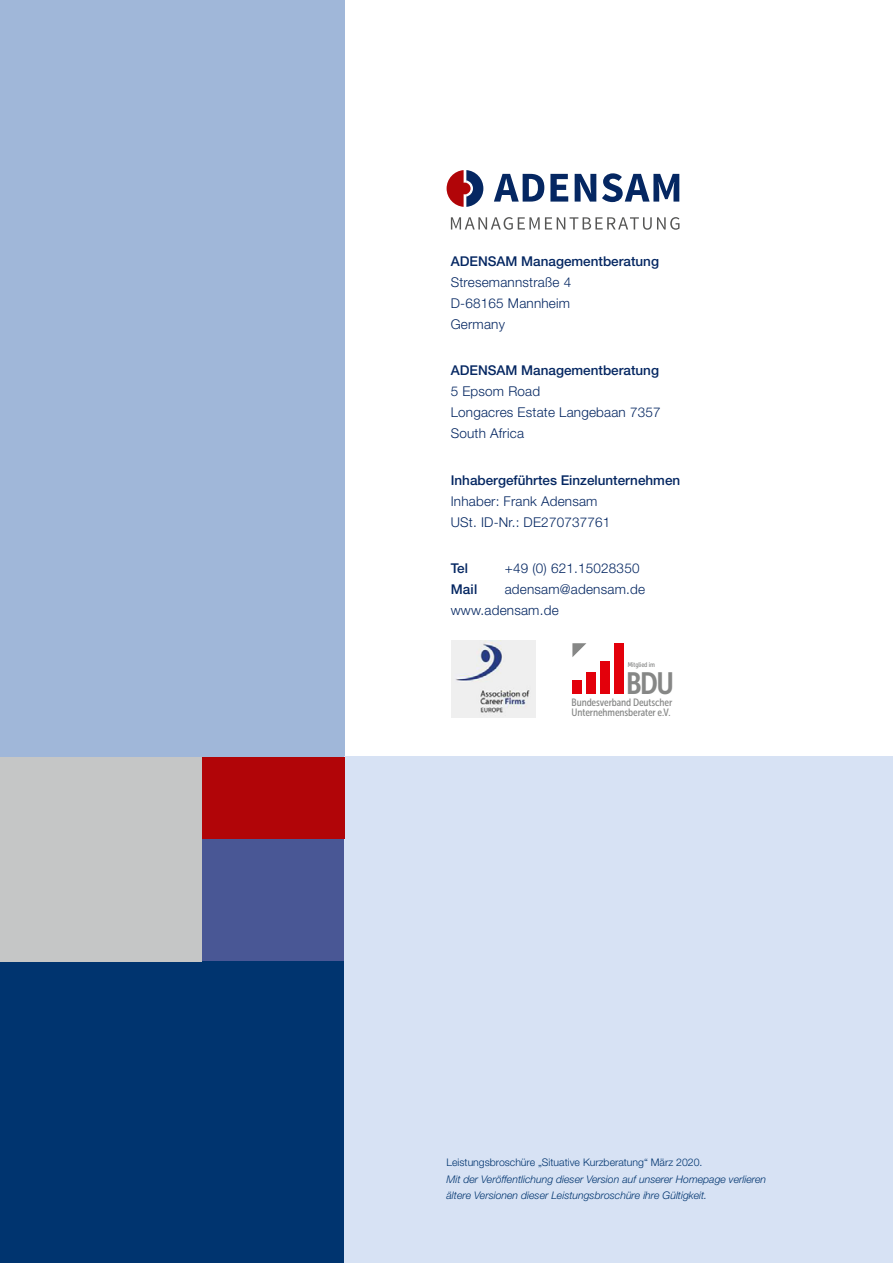
<style>
.page{position:relative;width:893px;height:1263px;background:#fff}
.page>*{position:absolute;margin:0;border:0;box-sizing:border-box;transform-origin:0 0}
.t1{font:30.6px "Museo Sans Cond 700";color:#868786}
.t2{font:300 13.5px/21px "Helvetica Neue LT Std";letter-spacing:.015em;color:#052762}
.t3{font:500 13.5px "Helvetica Neue LT Std";color:#052762}
.t4{font:italic 300 10.5px/16.5px "Helvetica Neue LT Std";color:#00346f}
.t5{font:300 10.5px "Helvetica Neue LT Std";color:#00346f}
.t6{font:10.5px/10.2px "Museo Sans Cond 500";letter-spacing:-.01em;color:#868786}
.t7{font:6.75px "Museo Sans Cond 500";letter-spacing:-.015em;color:#868786}
</style>
<div class="page">
<div style="left:0;top:961px;width:344px;height:302px;background:#00346f"></div>
<div style="left:0;top:757px;width:202px;height:204px;background:#c5c6c6"></div>
<div style="left:202px;top:838px;width:142px;height:123px;background:#495795"></div>
<div style="left:0;top:0;width:344px;height:757px;background:#a0b7d9"></div>
<div style="left:344px;top:757px;width:549px;height:506px;background:#d7e2f4"></div>
<img style="left:452px;top:641px;width:83px;height:76px">
<svg style="left:572px;top:643px;width:14px;height:14px"></svg>
<div style="left:572px;top:681px;width:9px;height:13px;background:#e3000b"></div>
<div style="left:586px;top:672px;width:9px;height:22px;background:#e3000b"></div>
<div style="left:600px;top:661px;width:9px;height:33px;background:#e3000b"></div>
<div style="left:614px;top:643px;width:9px;height:51px;background:#e3000b"></div>
<svg style="left:447px;top:170px;width:36px;height:37px"></svg>
<div style="left:459px;top:183px;width:12px;height:11px;background:#b10508;border-radius:50%"></div>
<svg style="left:494px;top:173px;width:185px;height:29px"></svg>
<svg style="left:451px;top:217px;width:228px;height:13px"></svg>
<div style="left:202px;top:757px;width:142px;height:81px;background:#b10508"></div>
<p class="t3" style="left:451px;top:253px;width:210px">ADENSAM Managementberatung</p>
<p class="t2" style="left:451px;top:271px;width:122px;text-align:justify">Stresemannstraße 4<br>D-68165 Mannheim Germany</p>
<p class="t3" style="left:451px;top:362px;width:210px">ADENSAM Managementberatung</p>
<p class="t2" style="left:451px;top:381px;width:211px">5 Epsom Road<br>Longacres Estate Langebaan 7357<br>South Africa</p>
<p class="t3" style="left:451px;top:472px;width:231px">Inhabergeführtes Einzelunternehmen</p>
<p class="t2" style="left:451px;top:490px;width:161px">Inhaber: Frank Adensam<br>USt. ID-Nr.: DE270737761</p>
<p class="t3" style="left:451px;top:561px;width:19px">Tel</p>
<p class="t2" style="left:505px;top:558px;width:136px">+49 (0) 621.15028350</p>
<p class="t3" style="left:451px;top:582px;width:28px">Mail</p>
<p class="t2" style="left:451px;top:579px;width:196px;text-indent:54px">adensam@adensam.de www.adensam.de</p>
<p class="t7" style="left:628px;top:661px;width:29px">Mitglied im</p>
<h1 class="t1" style="left:626px;top:666px;width:49px">BDU</h1>
<p class="t6" style="left:572px;top:697px;width:102px">Bundesverband Deutscher<br>Unternehmensberater e.V.</p>
<p class="t5" style="left:446px;top:1156px;width:257px">Leistungsbroschüre „Situative Kurzberatung“ März 2020.</p>
<p class="t4" style="left:446px;top:1170px;width:321px">Mit der Veröffentlichung dieser Version auf unserer Homepage verlieren ältere Versionen dieser Leistungsbroschüre ihre Gültigkeit.</p>
</div>
